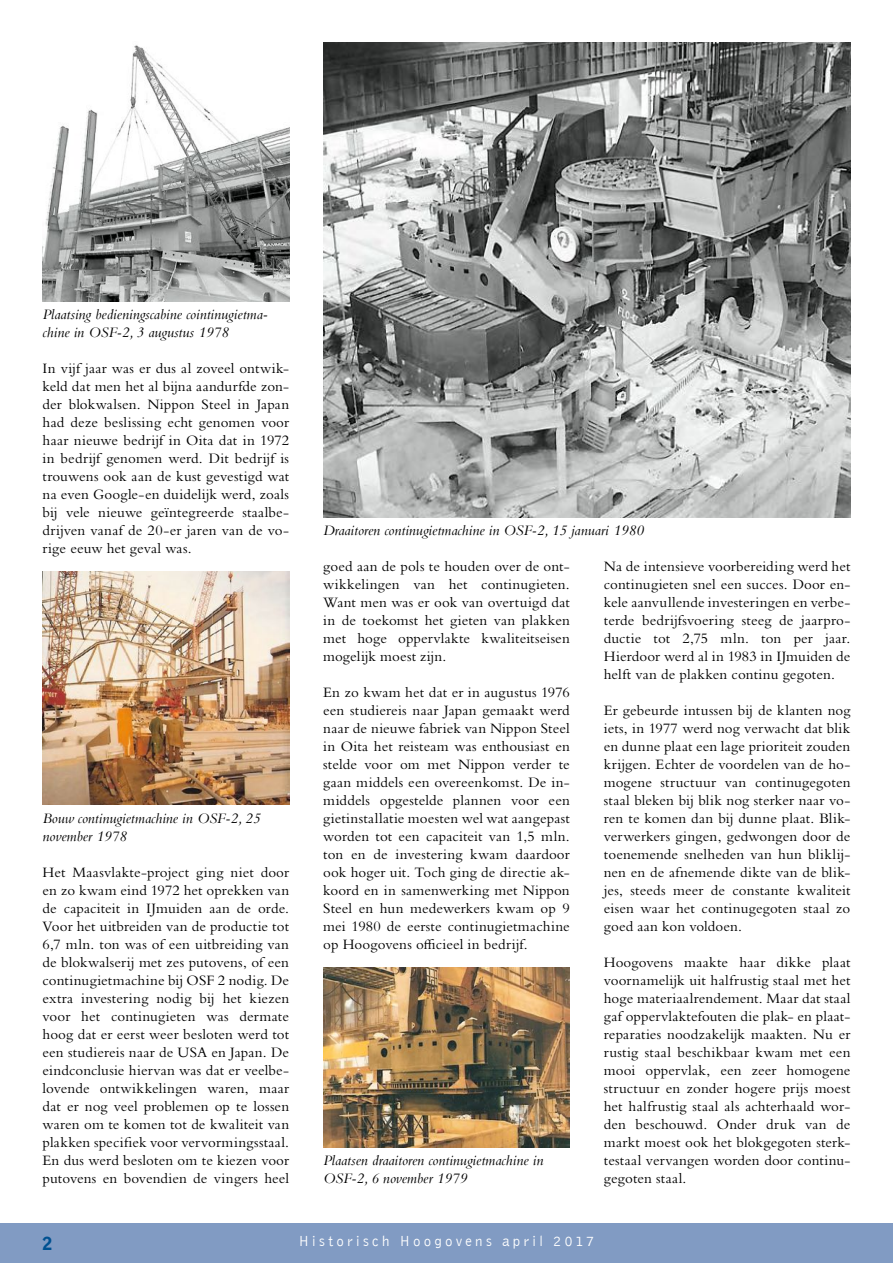
<style>
.page{position:relative;width:893px;height:1263px;background:#fff}
.page>*{position:absolute;margin:0;border:0;box-sizing:border-box;transform-origin:0 0}
.t1{font:900 18px "Bell Gothic Std";color:#005191}
.t2{font:15px/18px "Bembo Std";letter-spacing:.01em;color:#000;text-align:justify}
.t3{font:italic 15px/18px "Bembo";color:#000}
.t4{font:300 15px "Bell Gothic";letter-spacing:.205em;color:#fff}
</style>
<div class="page">
<div style="left:0;top:1223px;width:893px;height:40px;background:#819bc3"></div>
<img style="left:323px;top:43px;width:527px;height:474px">
<img style="left:43px;top:571px;width:246px;height:233px">
<img style="left:43px;top:45px;width:246px;height:256px">
<img style="left:323px;top:967px;width:247px;height:180px">
<p class="t3" style="left:43px;top:305px;width:227px">Plaatsing bedieningscabine cointinugietma&shy;chine in OSF-2, 3 augustus 1978</p>
<p class="t2" style="left:43px;top:359px;width:248px">In vijf jaar was er dus al zoveel ontwik&shy;keld dat men het al bijna aandurfde zon&shy;der blokwalsen. Nippon Steel in Japan had deze beslissing echt genomen voor haar nieuwe bedrijf in Oita dat in 1972 in bedrijf genomen werd. Dit bedrijf is trouwens ook aan de kust gevestigd wat na even Google-en duidelijk werd, zoals bij vele nieuwe geïntegreerde staalbe&shy;drijven vanaf de 20-er jaren van de vo&shy;rige eeuw het geval was.</p>
<p class="t3" style="left:43px;top:809px;width:219px">Bouw continugietmachine in OSF-2, 25 november 1978</p>
<p class="t2" style="left:43px;top:863px;width:248px">Het Maasvlakte-project ging niet door en zo kwam eind 1972 het oprekken van de capaciteit in IJmuiden aan de orde.<br>Voor het uitbreiden van de productie tot 6,7 mln. ton was of een uitbreiding van de blokwalserij met zes putovens, of een continugietmachine bij OSF 2 nodig. De extra investering nodig bij het kiezen voor het continugieten was dermate hoog dat er eerst weer besloten werd tot een studiereis naar de USA en Japan. De eindconclusie hiervan was dat er veelbe&shy;lovende ontwikkelingen waren, maar dat er nog veel problemen op te lossen waren om te komen tot de kwaliteit van plakken specifiek voor vervormingsstaal.<br>En dus werd besloten om te kiezen voor putovens en bovendien de vingers heel</p>
<p class="t3" style="left:323px;top:521px;width:322px">Draaitoren continugietmachine in OSF-2, 15 januari 1980</p>
<p class="t2" style="left:323px;top:557px;width:248px">goed aan de pols te houden over de ont&shy;wikkelingen van het continugieten.<br>Want men was er ook van overtuigd dat in de toekomst het gieten van plakken met hoge oppervlakte kwaliteitseisen mogelijk moest zijn.</p>
<p class="t2" style="left:323px;top:683px;width:248px">En zo kwam het dat er in augustus 1976 een studiereis naar Japan gemaakt werd naar de nieuwe fabriek van Nippon Steel in Oita het reisteam was enthousiast en stelde voor om met Nippon verder te gaan middels een overeenkomst. De in&shy;middels opgestelde plannen voor een gietinstallatie moesten wel wat aangepast worden tot een capaciteit van 1,5 mln. ton en de investering kwam daardoor ook hoger uit. Toch ging de directie ak&shy;koord en in samenwerking met Nippon Steel en hun medewerkers kwam op 9 mei 1980 de eerste continugietmachine op Hoogovens officieel in bedrijf.</p>
<p class="t3" style="left:323px;top:1151px;width:222px">Plaatsen draaitoren continugietmachine in<br>OSF-2, 6 november 1979</p>
<p class="t2" style="left:604px;top:557px;width:248px">Na de intensieve voorbereiding werd het continugieten snel een succes. Door en&shy;kele aanvullende investeringen en verbe&shy;terde bedrijfsvoering steeg de jaarpro&shy;ductie tot 2,75 mln. ton per jaar.<br>Hierdoor werd al in 1983 in IJmuiden de helft van de plakken continu gegoten.</p>
<p class="t2" style="left:604px;top:701px;width:248px">Er gebeurde intussen bij de klanten nog iets, in 1977 werd nog verwacht dat blik en dunne plaat een lage prioriteit zouden krijgen. Echter de voordelen van de ho&shy;mogene structuur van continugegoten staal bleken bij blik nog sterker naar vo&shy;ren te komen dan bij dunne plaat. Blik&shy;verwerkers gingen, gedwongen door de toenemende snelheden van hun bliklij&shy;nen en de afnemende dikte van de blik&shy;jes, steeds meer de constante kwaliteit eisen waar het continugegoten staal zo goed aan kon voldoen.</p>
<p class="t2" style="left:604px;top:953px;width:248px">Hoogovens maakte haar dikke plaat voornamelijk uit halfrustig staal met het hoge materiaalrendement. Maar dat staal gaf oppervlaktefouten die plak- en plaat&shy;reparaties noodzakelijk maakten. Nu er rustig staal beschikbaar kwam met een mooi oppervlak, een zeer homogene structuur en zonder hogere prijs moest het halfrustig staal als achterhaald wor&shy;den beschouwd. Onder druk van de markt moest ook het blokgegoten sterk&shy;testaal vervangen worden door continu&shy;gegoten staal.</p>
<p class="t1" style="left:43px;top:1233px;width:12px">2</p>
<p class="t4" style="left:298px;top:1232px;width:298px">Historisch Hoogovens april 2017</p>
</div>
